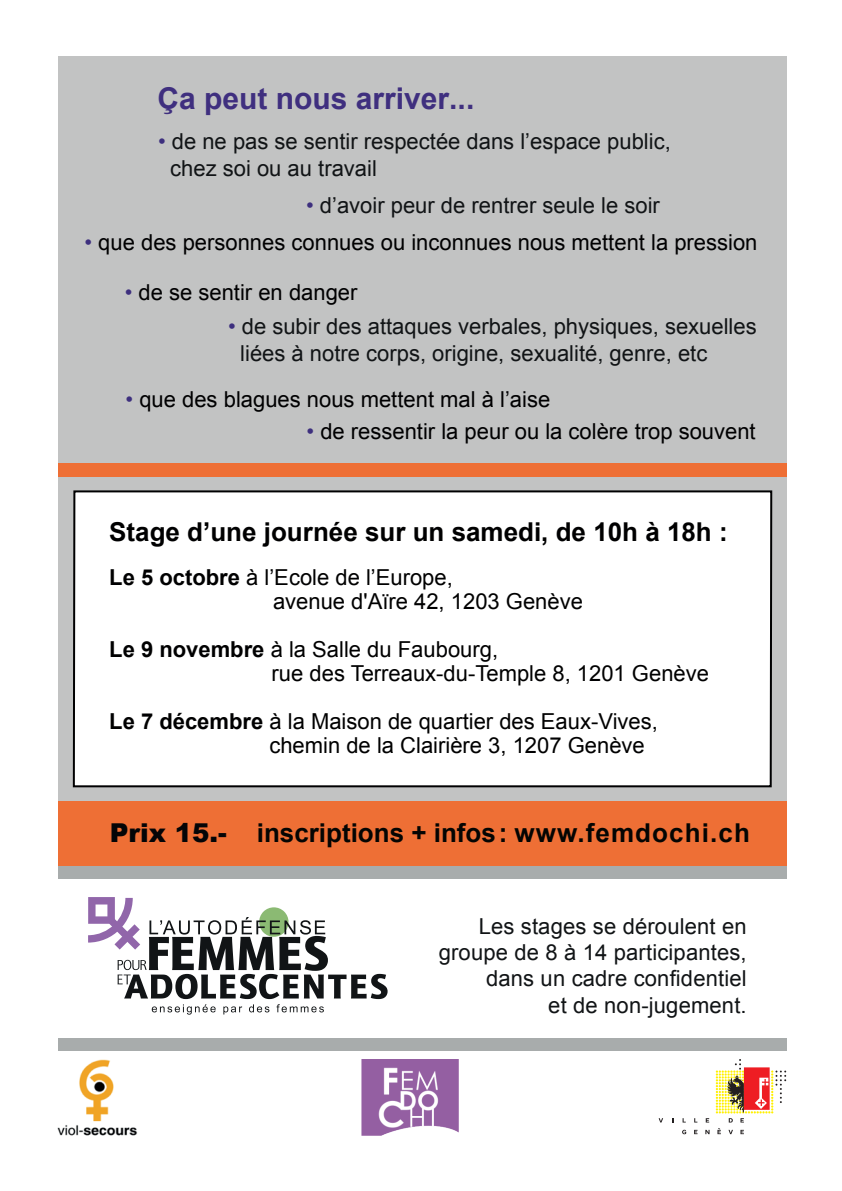
<style>
.page{position:relative;width:842px;height:1191px;background:#fff}
.page>*{position:absolute;margin:0;border:0;box-sizing:border-box;transform-origin:0 0}
.t1{font:700 30px "Arial";color:#3f2f7f}
.t2{font:700 26px "Arial";color:#040503}
.t3{font:700 26px "Arial";color:#000001}
.t4{font:22px/24px "Arial";color:#000001}
.t5{font:22px/26.4px "Arial";color:#111416}
.s1{color:#3d2f7e}
.s2{font-weight:700}
.s3{font-weight:900;color:#040507}
</style>
<div class="page">
<img style="left:57px;top:1014px;width:168px;height:122px">
<div style="left:58px;top:57px;width:729px;height:822px;background:#c2c3c3"></div>
<div style="left:58px;top:801px;width:729px;height:65px;background:#ee6f35"></div>
<svg style="left:88px;top:897px;width:300px;height:117px"></svg>
<div style="left:58px;top:463px;width:729px;height:13px;background:#ee6f35"></div>
<div style="left:74px;top:491px;width:697px;height:295px;background:#fff"></div>
<div style="left:73px;top:490px;width:699px;height:297px;border:2px solid #000001"></div>
<img style="left:362px;top:1059px;width:96px;height:76px">
<div style="left:58px;top:1038px;width:729px;height:13px;background:#a8acac"></div>
<div style="left:58px;top:866px;width:729px;height:13px;background:#a8acac"></div>
<svg style="left:706px;top:1118px;width:3px;height:4px"></svg>
<svg style="left:728px;top:1129px;width:5px;height:5px"></svg>
<svg style="left:682px;top:1129px;width:4px;height:5px"></svg>
<svg style="left:694px;top:1129px;width:3px;height:5px"></svg>
<svg style="left:740px;top:1129px;width:4px;height:5px"></svg>
<svg style="left:705px;top:1129px;width:4px;height:5px"></svg>
<svg style="left:717px;top:1128px;width:4px;height:6px"></svg>
<svg style="left:659px;top:1118px;width:4px;height:4px"></svg>
<svg style="left:716px;top:1059px;width:70px;height:63px"></svg>
<p class="t1" style="left:158px;top:78px;width:318px">Ça peut nous arriver...</p>
<p class="t5" style="left:170px;top:129px;width:502px;text-indent:-12px"><span class="s1">•</span> de ne pas se sentir respectée dans l’espace public, chez soi ou au travail</p>
<p class="t5" style="left:306px;top:192px;width:355px"><span class="s1">•</span> d’avoir peur de rentrer seule le soir</p>
<p class="t4" style="left:84px;top:230px;width:674px"><span class="s1">•</span> que des personnes connues ou inconnues nous mettent la pression</p>
<p class="t4" style="left:125px;top:280px;width:234px"><span class="s1">•</span> de se sentir en danger</p>
<p class="t5" style="left:240px;top:314px;width:518px;text-indent:-12px"><span class="s1">•</span> de subir des attaques verbales, physiques, sexuelles liées à notre corps, origine, sexualité, genre, etc</p>
<p class="t4" style="left:126px;top:388px;width:426px"><span class="s1">•</span> que des blagues nous mettent mal à l’aise</p>
<p class="t4" style="left:307px;top:420px;width:451px"><span class="s1">•</span> de ressentir la peur ou la colère trop souvent</p>
<p class="t3" style="left:109px;top:514px;width:620px">Stage d’une journée sur un samedi, de 10h à 18h :</p>
<p class="t4" style="left:273px;top:565px;width:311px;text-indent:-164px"><span class="s2">Le 5 octobre</span> à l’Ecole de l’Europe,<br>avenue d'Aïre 42, 1203 Genève</p>
<p class="t4" style="left:272px;top:637px;width:439px;text-indent:-162px"><span class="s2">Le 9 novembre</span> à la Salle du Faubourg,<br>rue des Terreaux-du-Temple 8, 1201 Genève</p>
<p class="t4" style="left:269px;top:709px;width:390px;text-indent:-160px"><span class="s2">Le 7 décembre</span> à la Maison de quartier des Eaux-Vives, chemin de la Clairière 3, 1207 Genève</p>
<p class="t2" style="left:110px;top:816px;width:642px"><span class="s3">Prix 15.-</span> inscriptions + infos: www.femdochi.ch</p>
<p class="t5" style="left:439px;top:913px;width:309px;text-align:right">Les stages se déroulent en groupe de 8 à 14 participantes, dans un cadre confidentiel<br>et de non-jugement.</p>
</div>
